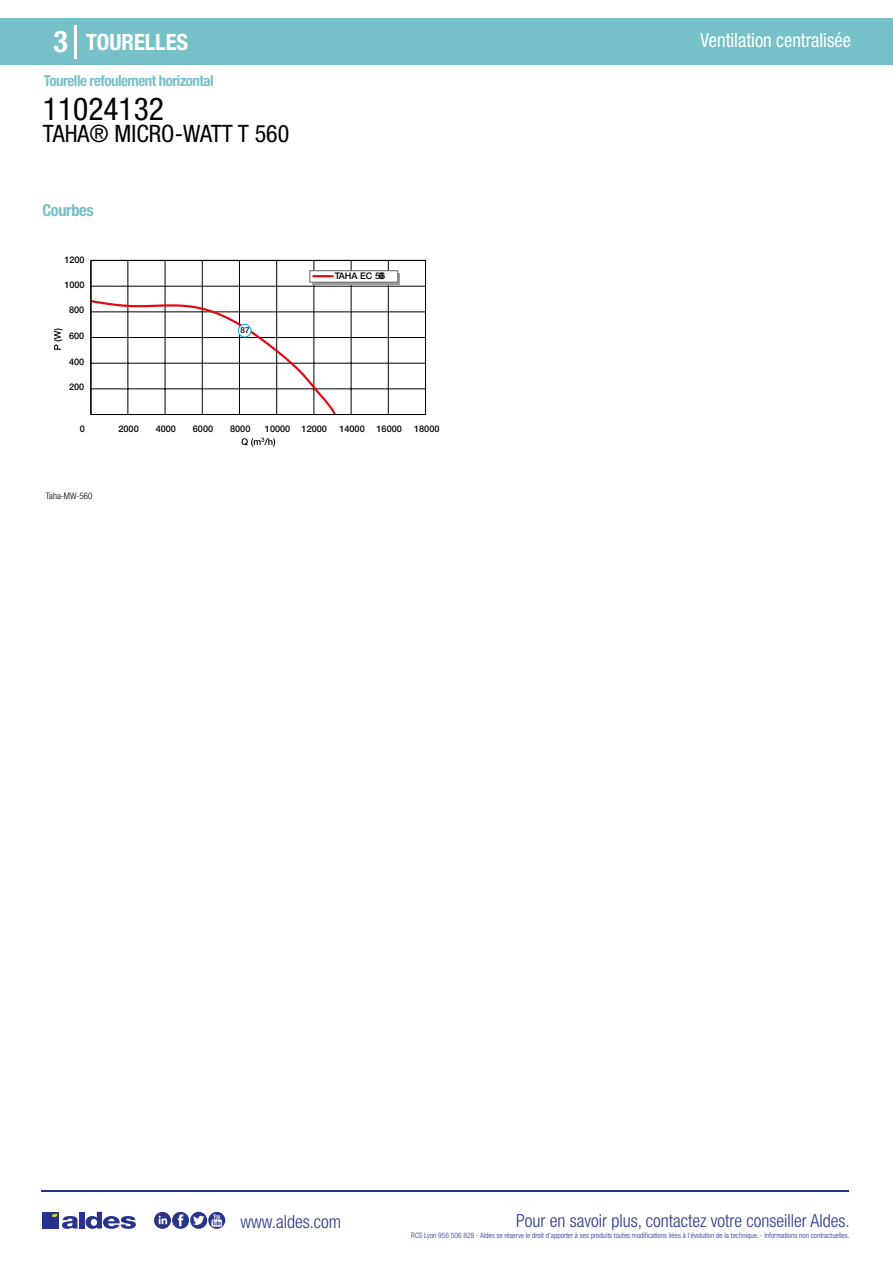
<style>
.page{position:relative;width:893px;height:1263px;background:#fff}
.page>*{position:absolute;margin:0;border:0;box-sizing:border-box;transform-origin:0 0}
.t1{font:condensed 31.5px "Helvetica Neue LT Std";color:#000}
.t2{font:700 condensed 30px "Helvetica Neue LT Std";color:#fff}
.t3{font:condensed 24px "Helvetica Neue LT Std";color:#000}
.t4{font:700 condensed 22.5px "Helvetica Neue LT Std";color:#fff}
.t5{font:condensed 19.5px "Helvetica Neue LT Std";color:#fff;scale:.95 1}
.t6{font:300 condensed 18px "Helvetica Neue";color:#28348b}
.t7{font:700 condensed 16.5px "Helvetica Neue LT Std";letter-spacing:-.025em;color:#76c1c7}
.t8{font:700 condensed 15px "Helvetica Neue LT Std";letter-spacing:-.035em;color:#76c1c7}
.t9{font:500 9.15px "Helvetica Neue";color:#000}
.t10{font:300 condensed 9px "Helvetica Neue";color:#000}
.t11{font:500 8.1px "Helvetica Neue";color:#000}
.t12{font:300 condensed 7.5px "Helvetica Neue";color:#28348b}
</style>
<div class="page">
<div style="left:0;top:18px;width:893px;height:46px;background:#76c1c7"></div>
<hr style="left:74px;top:25px;width:2px;height:33px;background:#fff">
<hr style="left:41px;top:1190px;width:808px;height:1px;background:#28348b">
<svg style="left:154px;top:1212px;width:71px;height:17px"></svg>
<div style="left:42px;top:1212px;width:17px;height:16px;background:#28348b"></div>
<div style="left:79px;top:1212px;width:5px;height:16px;background:#28348b"></div>
<svg style="left:86px;top:1212px;width:50px;height:17px"></svg>
<svg style="left:52px;top:1213px;width:26px;height:16px"></svg>
<svg style="left:242px;top:437px;width:33px;height:10px"></svg>
<hr style="left:165px;top:261px;width:1px;height:154px;background:#000">
<hr style="left:202px;top:261px;width:1px;height:154px;background:#000">
<hr style="left:128px;top:261px;width:1px;height:154px;background:#000">
<hr style="left:90px;top:261px;width:1px;height:154px;background:#000">
<hr style="left:388px;top:261px;width:1px;height:154px;background:#000">
<hr style="left:239px;top:261px;width:1px;height:154px;background:#000">
<hr style="left:276px;top:261px;width:1px;height:154px;background:#000">
<hr style="left:314px;top:261px;width:1px;height:154px;background:#000">
<hr style="left:351px;top:261px;width:1px;height:154px;background:#000">
<hr style="left:91px;top:389px;width:334px;height:1px;background:#000">
<hr style="left:91px;top:363px;width:334px;height:1px;background:#000">
<svg style="left:54px;top:328px;width:8px;height:22px"></svg>
<hr style="left:91px;top:337px;width:334px;height:1px;background:#000">
<hr style="left:91px;top:286px;width:334px;height:1px;background:#000">
<hr style="left:91px;top:312px;width:334px;height:1px;background:#000">
<svg style="left:312px;top:273px;width:88px;height:11px"></svg>
<div style="left:310px;top:270px;width:88px;height:12px;background:#fff;border:1px solid #646363"></div>
<hr style="left:313px;top:275px;width:20px;height:2px;background:#e30613">
<svg style="left:90px;top:299px;width:248px;height:116px"></svg>
<div style="left:91px;top:260px;width:335px;height:155px;border:1px solid #000"></div>
<div style="left:238px;top:324px;width:13px;height:13px;background:#fff;border-radius:50%"></div>
<div style="left:238px;top:324px;width:13px;height:14px;border:1px solid #00b1eb;border-radius:50%"></div>
<h2 class="t2" style="left:54px;top:24px;width:16px">3</h2>
<h3 class="t4" style="left:86px;top:28px;width:104px">TOURELLES</h3>
<h3 class="t5" style="left:701px;top:29px;width:160px">Ventilation centralisée</h3>
<h3 class="t8" style="left:44px;top:71px;width:171px">Tourelle refoulement horizontal</h3>
<h1 class="t1" style="left:43px;top:91px;width:122px">11024132</h1>
<h3 class="t3" style="left:43px;top:120px;width:248px">TAHA® MICRO-WATT T 560</h3>
<h3 class="t7" style="left:43px;top:200px;width:53px">Courbes</h3>
<p class="t9" style="left:64px;top:254px;width:22px">1200</p>
<p class="t9" style="left:64px;top:279px;width:22px">1000</p>
<p class="t9" style="left:69px;top:305px;width:17px">800</p>
<p class="t9" style="left:69px;top:330px;width:17px">600</p>
<p class="t9" style="left:69px;top:356px;width:17px">400</p>
<p class="t9" style="left:69px;top:381px;width:17px">200</p>
<p class="t11" style="left:240px;top:326px;width:11px">87</p>
<p class="t9" style="left:335px;top:270px;width:52px">TAHA EC 560</p>
<p class="t9" style="left:80px;top:423px;width:7px">0</p>
<p class="t9" style="left:118px;top:423px;width:22px">2000</p>
<p class="t9" style="left:156px;top:423px;width:22px">4000</p>
<p class="t9" style="left:193px;top:423px;width:22px">6000</p>
<p class="t9" style="left:230px;top:423px;width:22px">8000</p>
<p class="t9" style="left:265px;top:423px;width:64px">10000 12000</p>
<p class="t9" style="left:339px;top:423px;width:27px">14000</p>
<p class="t9" style="left:377px;top:423px;width:27px">16000</p>
<p class="t9" style="left:414px;top:423px;width:27px">18000</p>
<p class="t10" style="left:46px;top:491px;width:48px">Taha-MW-560</p>
<h3 class="t6" style="left:240px;top:1211px;width:102px">www.aldes.com</h3>
<h3 class="t6" style="left:516px;top:1211px;width:335px">Pour en savoir plus, contactez votre conseiller Aldes.</h3>
<p class="t12" style="left:411px;top:1230px;width:440px">RCS Lyon 956 506 828 - Aldes se réserve le droit d’apporter à ses produits toutes modifications liées à l’évolution de la technique. - Informations non contractuelles.</p>
</div>
